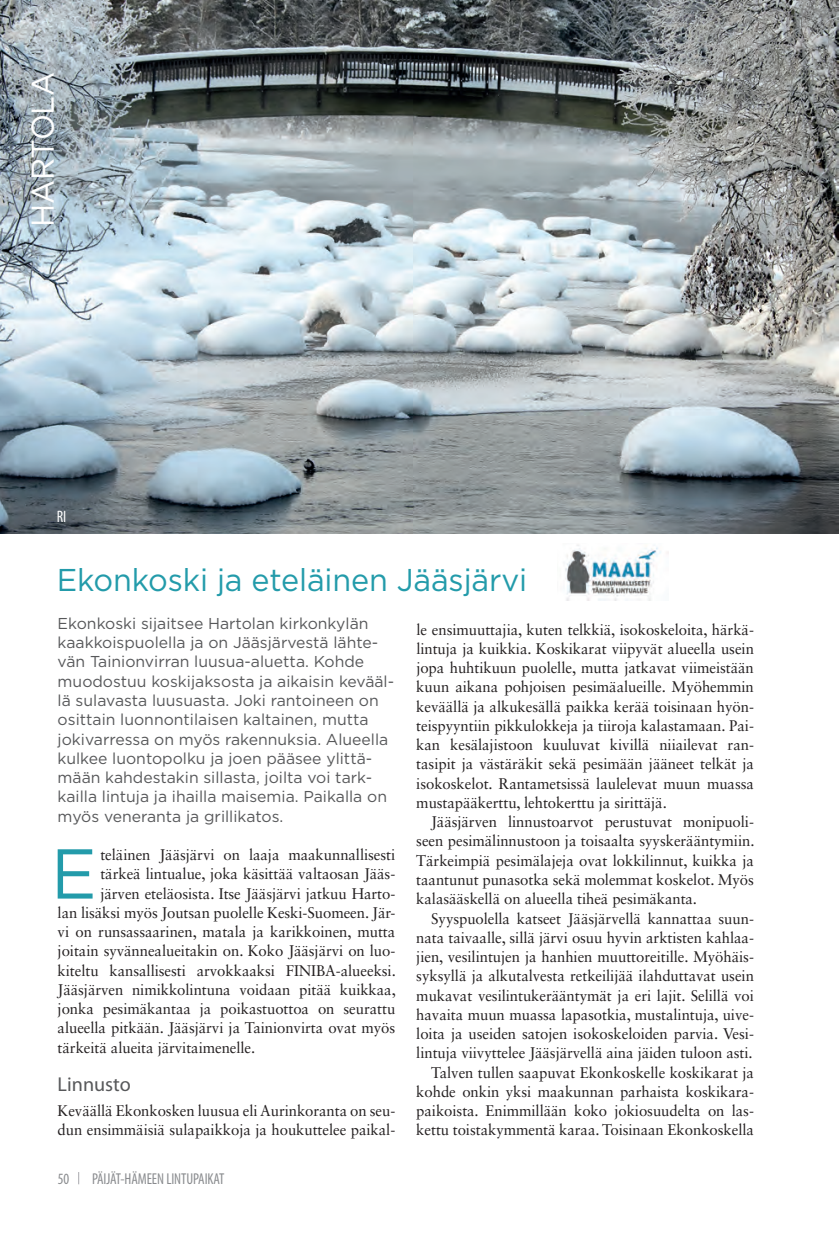
<style>
.page{position:relative;width:839px;height:1241px;background:#fff}
.page>*{position:absolute;margin:0;border:0;box-sizing:border-box;transform-origin:0 0}
.t1{font:70.35px "Gotham";color:#239baa}
.t2{font:31.5px "Gotham";letter-spacing:-.005em;color:#239baa}
.t3{font:31.5px "Gotham";letter-spacing:-.005em;color:#fff}
.t4{font:20.12px "Myriad Pro";color:#57585a}
.t5{font:condensed 16.62px "Myriad Pro";color:#fff;scale:.95 1}
.t6{font:15.75px/19.2px "Gotham";color:#57585a}
.t7{font:condensed 15.75px "Myriad Pro";letter-spacing:-.005em;color:#8a8c8f;scale:.95 1}
.t8{font:15.4px/19.2px "Sabon LT Std";letter-spacing:-.005em;color:#231f20;text-align:justify}
</style>
<div class="page">
<svg style="left:78px;top:1172px;width:1px;height:12px"></svg>
<img style="left:0;top:0;width:838px;height:533px">
<img style="left:565px;top:545px;width:103px;height:56px">
<h2 class="t3" style="left:23px;top:227px;width:157px;rotate:-90deg">HARTOLA</h2>
<p class="t5" style="left:57px;top:506px;width:12px">RI</p>
<h2 class="t2" style="left:57px;top:559px;width:472px">Ekonkoski ja eteläinen Jääsjärvi</h2>
<p class="t6" style="left:58px;top:613px;width:338px">Ekonkoski sijaitsee Hartolan kirkonkylän kaakkoispuolella ja on Jääsjärvestä lähte&shy;vän Tainionvirran luusua-aluetta. Kohde muodostuu koskijaksosta ja aikaisin kevääl&shy;lä sulavasta luusuasta. Joki rantoineen on osittain luonnontilaisen kaltainen, mutta jokivarressa on myös rakennuksia. Alueella kulkee luontopolku ja joen pääsee ylittä&shy;mään kahdestakin sillasta, joilta voi tark&shy;kailla lintuja ja ihailla maisemia. Paikalla on myös veneranta ja grillikatos.</p>
<h1 class="t1" style="left:51px;top:828px;width:47px">E</h1>
<p class="t8" style="left:100px;top:845px;width:296px">teläinen Jääsjärvi on laaja maakunnallisesti</p>
<p class="t8" style="left:100px;top:864px;width:296px">tärkeä lintualue, joka käsittää valtaosan Jääs-</p>
<p class="t8" style="left:100px;top:883px;width:296px">järven eteläosista. Itse Jääsjärvi jatkuu Harto-</p>
<p class="t8" style="left:58px;top:902px;width:339px">lan lisäksi myös Joutsan puolelle Keski-Suomeen. Jär-</p>
<p class="t8" style="left:58px;top:922px;width:339px">vi on runsassaarinen, matala ja karikkoinen, mutta</p>
<p class="t8" style="left:58px;top:941px;width:339px">joitain syvännealueitakin on. Koko Jääsjärvi on luo-</p>
<p class="t8" style="left:58px;top:960px;width:340px">kiteltu kansallisesti arvokkaaksi FINIBA-alueeksi.</p>
<p class="t8" style="left:58px;top:979px;width:340px">Jääsjärven nimikkolintuna voidaan pitää kuikkaa,</p>
<p class="t8" style="left:58px;top:999px;width:339px">jonka pesimäkantaa ja poikastuottoa on seurattu</p>
<p class="t8" style="left:58px;top:1018px;width:339px">alueella pitkään. Jääsjärvi ja Tainionvirta ovat myös</p>
<p class="t8" style="left:58px;top:1037px;width:199px">tärkeitä alueita järvitaimenelle.</p>
<h3 class="t4" style="left:58px;top:1071px;width:75px">Linnusto</h3>
<p class="t8" style="left:58px;top:1100px;width:339px">Keväällä Ekonkosken luusua eli Aurinkoranta on seu&shy;dun ensimmäisiä sulapaikkoja ja houkuttelee paikal-</p>
<p class="t7" style="left:58px;top:1169px;width:14px">50</p>
<p class="t7" style="left:92px;top:1169px;width:141px">PÄIJÄT-HÄMEEN LINTUPAIKAT</p>
<p class="t8" style="left:416px;top:619px;width:339px">le ensimuuttajia, kuten telkkiä, isokoskeloita, härkä&shy;lintuja ja kuikkia. Koskikarat viipyvät alueella usein jopa huhtikuun puolelle, mutta jatkavat viimeistään kuun aikana pohjoisen pesimäalueille. Myöhemmin keväällä ja alkukesällä paikka kerää toisinaan hyön&shy;teispyyntiin pikkulokkeja ja tiiroja kalastamaan. Pai&shy;kan kesälajistoon kuuluvat kivillä niiailevat ran&shy;tasipit ja västäräkit sekä pesimään jääneet telkät ja isokoskelot. Rantametsissä laulelevat muun muassa mustapääkerttu, lehtokerttu ja sirittäjä.</p>
<p class="t8" style="left:416px;top:812px;width:340px;text-indent:15px">Jääsjärven linnustoarvot perustuvat monipuoli&shy;seen pesimälinnustoon ja toisaalta syyskerääntymiin.<br>Tärkeimpiä pesimälajeja ovat lokkilinnut, kuikka ja taantunut punasotka sekä molemmat koskelot. Myös kalasääskellä on alueella tiheä pesimäkanta.</p>
<p class="t8" style="left:416px;top:908px;width:339px;text-align:right">Syyspuolella katseet Jääsjärvellä kannattaa suun&shy;nata taivaalle, sillä järvi osuu hyvin arktisten kahlaa&shy;jien, vesilintujen ja hanhien muuttoreitille. Myöhäis&shy;syksyllä ja alkutalvesta retkeilijää ilahduttavat usein mukavat vesilintukerääntymät ja eri lajit. Selillä voi havaita muun muassa lapasotkia, mustalintuja, uive&shy;loita ja useiden satojen isokoskeloiden parvia. Vesi&shy;lintuja viivyttelee Jääsjärvellä aina jäiden tuloon asti.<br>Talven tullen saapuvat Ekonkoskelle koskikarat ja kohde onkin yksi maakunnan parhaista koskikara&shy;paikoista. Enimmillään koko jokiosuudelta on las&shy;kettu toistakymmentä karaa. Toisinaan Ekonkoskella</p>
</div>
